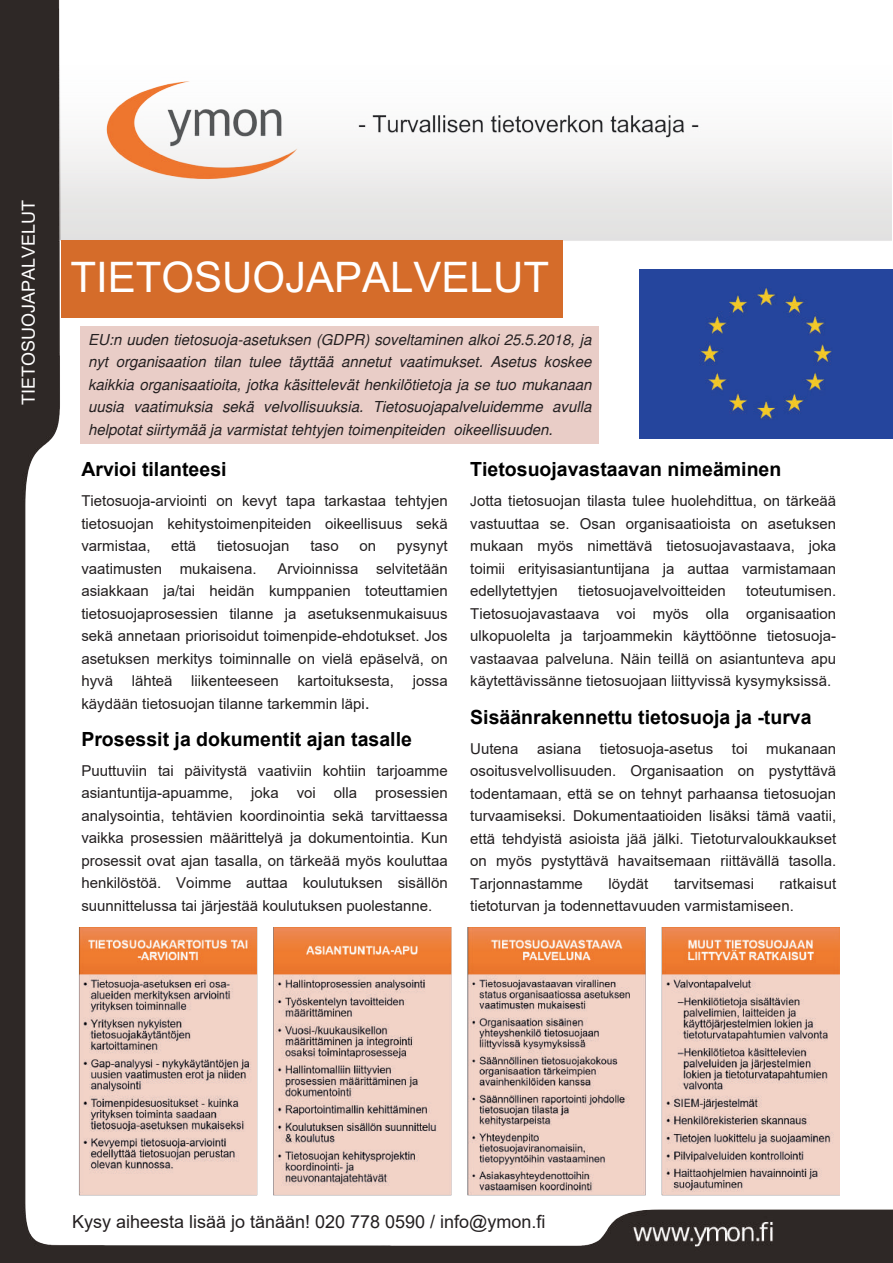
<style>
.page{position:relative;width:893px;height:1263px;background:#fff}
.page>*{position:absolute;margin:0;border:0;box-sizing:border-box;transform-origin:0 0}
.t1{font:42px "Arial";color:#fff}
.t2{font:700 19.5px "Arial";color:#000}
.t3{font:18px "Arial";color:#231f20}
.t4{font:18px "Arial";color:#fff}
.t5{font:15px/22.5px "Arial";color:#231f20;text-align:justify}
.t6{font:italic 15px/22.5px "Nimbus San L";color:#231f20;text-align:justify}
.s1{font-size:13.5px}
.s2{font-size:18px}
</style>
<div class="page">
<img style="left:0;top:0;width:893px;height:1263px">
<img style="left:60px;top:0;width:832px;height:268px">
<div style="left:81px;top:326px;width:518px;height:117px;background:#e9cdc7"></div>
<div style="left:61px;top:240px;width:501px;height:78px;background:#d56c2a"></div>
<div style="left:639px;top:270px;width:254px;height:168px;background:#25459d"></div>
<img style="left:78px;top:928px;width:761px;height:270px">
<p class="t4" style="left:19px;top:405px;width:207px;rotate:-90deg">TIETOSUOJAPALVELUT</p>
<h1 class="t1" style="left:70px;top:254px;width:480px">TIETOSUOJAPALVELUT</h1>
<p class="t6" style="left:88px;top:328px;width:505px">EU:n uuden tietosuoja-asetuksen (GDPR) soveltaminen alkoi 25.5.2018, ja nyt organisaation tilan tulee täyttää annetut vaatimukset. Asetus koskee kaikkia organisaatioita, jotka käsittelevät henkilötietoja ja se tuo mukanaan uusia vaatimuksia sekä velvollisuuksia. Tietosuojapalveluidemme avulla helpotat siirtymää ja varmistat tehtyjen toimenpiteiden oikeellisuuden.</p>
<h2 class="t2" style="left:81px;top:458px;width:147px">Arvioi tilanteesi</h2>
<p class="t5" style="left:81px;top:490px;width:368px">Tietosuoja-arviointi on kevyt tapa tarkastaa tehtyjen tietosuojan kehitystoimenpiteiden oikeellisuus sekä varmistaa,</p>
<h2 class="t2" style="left:470px;top:459px;width:313px">Tietosuojavastaavan nimeäminen</h2>
<p class="t5" style="left:470px;top:490px;width:367px"><span class="s1">J</span>otta tietosuojan tilasta tulee huolehdittua, on tärkeää vastuuttaa se. Osan organisaatioista on asetuksen mukaan myös nimettävä tietosuojavastaava, joka toimii erityisasiantuntijana ja auttaa varmistamaan edellytettyjen</p>
<p class="t5" style="left:171px;top:535px;width:27px">että</p>
<p class="t5" style="left:217px;top:535px;width:74px">tietosuojan</p>
<p class="t5" style="left:310px;top:535px;width:30px">taso</p>
<p class="t5" style="left:359px;top:535px;width:18px">on</p>
<p class="t5" style="left:397px;top:535px;width:52px">pysynyt</p>
<p class="t5" style="left:81px;top:557px;width:177px">vaatimusten mukaisena.</p>
<p class="t5" style="left:81px;top:557px;width:368px;text-indent:196px">Arvioinnissa selvitetään asiakkaan ja/tai heidän kumppanien toteuttamien tietosuojaprosessien tilanne ja asetuksenmukaisuus sekä annetaan priorisoidut toimenpide-ehdotukset. Jos asetuksen merkitys toiminnalle on vielä epäselvä, on hyvä lähteä liikenteeseen kartoituksesta, jossa käydään tietosuojan tilanne tarkemmin läpi<span class="s2">.</span></p>
<h2 class="t2" style="left:81px;top:728px;width:332px">Prosessit ja dokumentit ajan tasalle</h2>
<p class="t5" style="left:81px;top:759px;width:368px">Puuttuviin tai päivitystä vaativiin kohtiin tarjoamme asiantuntija-apuamme, joka voi olla prosessien analysointia, tehtävien koordinointia sekä tarvittaessa vaikka prosessien määrittelyä ja dokumentointia. Kun prosessit ovat ajan tasalla, on tärkeää myös kouluttaa henkilöstöä. Voimme auttaa koulutuksen sisällön suunnittelussa tai järjestää koulutuksen puolestanne.</p>
<p class="t5" style="left:470px;top:580px;width:368px;text-indent:276px">toteutumisen.<br>Tietosuojavastaava voi myös olla organisaation ulkopuolelta ja tarjoammekin käyttöönne tietosuoja&shy;vastaavaa palveluna. Näin teillä on asiantunteva apu käytettävissänne tietosuojaan liittyvissä kysymyksissä.</p>
<h2 class="t2" style="left:470px;top:706px;width:343px">Sisäänrakennettu tietosuoja ja -turva</h2>
<p class="t5" style="left:470px;top:737px;width:367px">Uutena asiana tietosuoja-asetus toi mukanaan osoitusvelvollisuuden. Organisaation on pystyttävä todentamaan, että se on tehnyt parhaansa tietosuojan turvaamiseksi. Dokumentaatioiden lisäksi tämä vaatii, että tehdyistä asioista jää jälki. Tietoturvaloukkaukset on myös pystyttävä havaitsemaan riittävällä tasolla.<br>Tarjonnastamme</p>
<p class="t5" style="left:578px;top:580px;width:149px">tietosuojavelvoitteiden</p>
<p class="t5" style="left:608px;top:872px;width:42px">löydät</p>
<p class="t5" style="left:674px;top:872px;width:82px">tarvitsemasi</p>
<p class="t5" style="left:470px;top:872px;width:367px;text-indent:309px">ratkaisut tietoturvan ja todennettavuuden varmistamiseen.</p>
<p class="t3" style="left:72px;top:1211px;width:475px">Kysy aiheesta lisää jo tänään! 020 778 0590 / info@ymon.fi</p>
</div>
